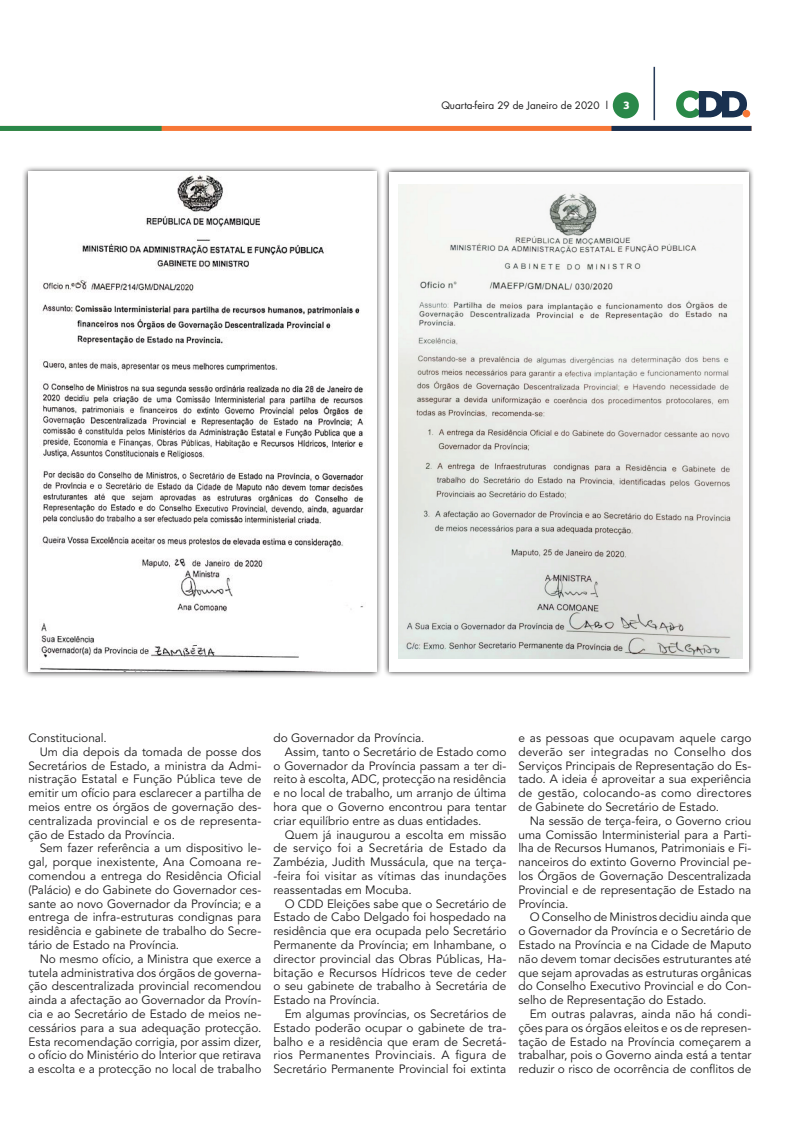
<style>
.page{position:relative;width:794px;height:1134px;background:#fff}
.page>*{position:absolute;margin:0;border:0;box-sizing:border-box;transform-origin:0 0}
.t1{font:12px/13.8px "Avenir LT Std";color:#1c1b1c;text-align:justify}
.t2{font:10px "Futura LT";color:#1c1b1c}
.t3{font:700 10px "Popular";color:#fff}
</style>
<div class="page">
<div style="left:0;top:126px;width:751px;height:5px;background:#f77737"></div>
<div style="left:0;top:126px;width:162px;height:5px;background:#2a8849"></div>
<div style="left:611px;top:126px;width:140px;height:5px;background:#19304f"></div>
<div style="left:613px;top:92px;width:26px;height:26px;background:#2a8849;border-radius:50%"></div>
<svg style="left:676px;top:91px;width:74px;height:27px"></svg>
<img style="left:653px;top:66px;width:3px;height:55px">
<svg style="left:23px;top:167px;width:358px;height:510px;background:#cacaca"></svg>
<img style="left:28px;top:172px;width:348px;height:500px">
<svg style="left:384px;top:167px;width:369px;height:509px"></svg>
<div style="left:389px;top:172px;width:359px;height:500px;background:#fff"></div>
<img style="left:398px;top:185px;width:344px;height:474px">
<p class="t2" style="left:441px;top:99px;width:168px">Quarta-feira 29 de Janeiro de 2020 l</p>
<p class="t3" style="left:623px;top:98px;width:7px">3</p>
<p class="t1" style="left:28px;top:731px;width:80px">Constitucional.</p>
<p class="t1" style="left:28px;top:745px;width:234px;text-indent:11px">Um dia depois da tomada de posse dos Secretários de Estado, a ministra da Admi&shy;nistração Estatal e Função Pública teve de emitir um ofício para esclarecer a partilha de meios entre os órgãos de governação des&shy;centralizada provincial e os de representa&shy;ção de Estado da Província.</p>
<p class="t1" style="left:28px;top:842px;width:234px;text-indent:11px">Sem fazer referência a um dispositivo le&shy;gal, porque inexistente, Ana Comoana re&shy;comendou a entrega do Residência Oficial (Palácio) e do Gabinete do Governador ces&shy;sante ao novo Governador da Província; e a entrega de infra-estruturas condignas para residência e gabinete de trabalho do Secre&shy;tário de Estado na Província.</p>
<p class="t1" style="left:28px;top:952px;width:234px;text-indent:11px">No mesmo ofício, a Ministra que exerce a tutela administrativa dos órgãos de governa&shy;ção descentralizada provincial recomendou ainda a afectação ao Governador da Provín&shy;cia e ao Secretário de Estado de meios ne&shy;cessários para a sua adequação protecção.<br>Esta recomendação corrigia, por assim dizer, o ofício do Ministério do Interior que retirava a escolta e a protecção no local de trabalho</p>
<p class="t1" style="left:273px;top:731px;width:152px">do Governador da Província.</p>
<p class="t1" style="left:273px;top:745px;width:234px;text-indent:11px">Assim, tanto o Secretário de Estado como o Governador da Província passam a ter di&shy;reito à escolta, ADC, protecção na residência e no local de trabalho, um arranjo de última hora que o Governo encontrou para tentar criar equilíbrio entre as duas entidades.</p>
<p class="t1" style="left:273px;top:828px;width:234px;text-indent:11px">Quem já inaugurou a escolta em missão de serviço foi a Secretária de Estado da Zambézia, Judith Mussácula, que na terça--feira foi visitar as vítimas das inundações reassentadas em Mocuba.</p>
<p class="t1" style="left:273px;top:897px;width:234px;text-indent:11px">O CDD Eleições sabe que o Secretário de Estado de Cabo Delgado foi hospedado na residência que era ocupada pelo Secretário Permanente da Província; em Inhambane, o director provincial das Obras Públicas, Ha&shy;bitação e Recursos Hídricos teve de ceder o seu gabinete de trabalho à Secretária de Estado na Província.</p>
<p class="t1" style="left:273px;top:1007px;width:234px;text-indent:11px">Em algumas províncias, os Secretários de Estado poderão ocupar o gabinete de tra&shy;balho e a residência que eram de Secretá&shy;rios Permanentes Provinciais. A figura de Secretário Permanente Provincial foi extinta</p>
<p class="t1" style="left:518px;top:731px;width:234px">e as pessoas que ocupavam aquele cargo deverão ser integradas no Conselho dos Serviços Principais de Representação do Es&shy;tado. A ideia é aproveitar a sua experiência de gestão, colocando-as como directores de Gabinete do Secretário de Estado.</p>
<p class="t1" style="left:518px;top:814px;width:234px;text-indent:11px">Na sessão de terça-feira, o Governo criou uma Comissão Interministerial para a Parti&shy;lha de Recursos Humanos, Patrimoniais e Fi&shy;nanceiros do extinto Governo Provincial pe&shy;los Órgãos de Governação Descentralizada Provincial e de representação de Estado na Província.</p>
<p class="t1" style="left:518px;top:911px;width:234px;text-indent:11px">O Conselho de Ministros decidiu ainda que o Governador da Província e o Secretário de Estado na Província e na Cidade de Maputo não devem tomar decisões estruturantes até que sejam aprovadas as estruturas orgânicas do Conselho Executivo Provincial e do Con&shy;selho de Representação do Estado.</p>
<p class="t1" style="left:518px;top:1007px;width:234px;text-indent:11px">Em outras palavras, ainda não há condi&shy;ções para os órgãos eleitos e os de represen&shy;tação de Estado na Província começarem a trabalhar, pois o Governo ainda está a tentar reduzir o risco de ocorrência de conflitos de</p>
</div>
